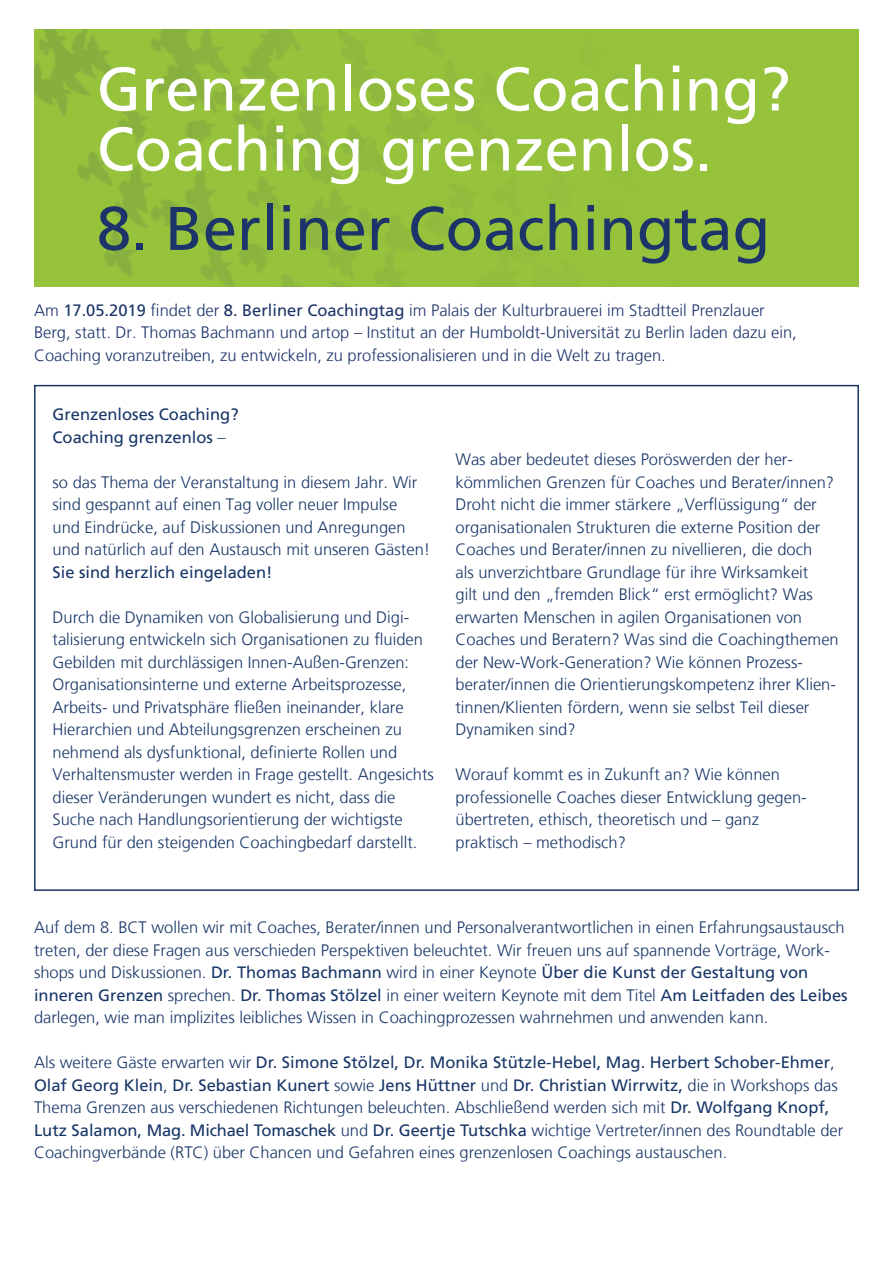
<style>
.page{position:relative;width:893px;height:1263px;background:#fff}
.page>*{position:absolute;margin:0;border:0;box-sizing:border-box;transform-origin:0 0}
.t1{font:61.5px/60px "Frutiger LT Com";color:#fff}
.t2{font:61.5px "Frutiger LT Com";color:#1c3469}
.t3{font:300 16.5px/22.5px "Frutiger LT";color:#183667}
.t4{font:16.5px/22.5px "Frutiger LT Com";color:#183667}
.t5{font:300 16.5px/22.5px "Frutiger LT";color:#1c3469}
.s1{font-family:"Frutiger LT Com";font-weight:400}
.s2{font-family:"Frutiger LT";font-weight:300}
</style>
<div class="page">
<img style="left:34px;top:30px;width:825px;height:256px">
<h1 class="t1" style="left:97px;top:59px;width:695px">Grenzenloses Coaching?<br>Coaching grenzenlos.</h1>
<h1 class="t2" style="left:97px;top:192px;width:675px">8. Berliner Coachingtag</h1>
<p class="t5" style="left:34px;top:299px;width:764px">Am <span class="s1">17.05.2019</span> findet der <span class="s1">8. Berliner Coachingtag</span> im Palais der Kulturbrauerei im Stadtteil Prenzlauer<br>Berg, statt. Dr. Thomas Bachmann und artop – Institut an der Humboldt-Universität zu Berlin laden dazu ein,<br>Coaching voranzutreiben, zu entwickeln, zu professionalisieren und in die Welt zu tragen.</p>
<p class="t4" style="left:53px;top:403px;width:188px">Grenzenloses Coaching?<br>Coaching grenzenlos <span class="s2">–</span></p>
<p class="t3" style="left:53px;top:471px;width:379px">so das Thema der Veranstaltung in diesem Jahr. Wir sind gespannt auf einen Tag voller neuer Impulse<br>und Eindrücke, auf Diskussionen und Anregungen und natürlich auf den Austausch mit unseren Gästen!</p>
<p class="t4" style="left:53px;top:561px;width:222px">Sie sind herzlich eingeladen!</p>
<p class="t3" style="left:53px;top:606px;width:383px">Durch die Dynamiken von Globalisierung und Digi&shy;talisierung entwickeln sich Organisationen zu fluiden Gebilden mit durchlässigen Innen-Außen-Grenzen:<br>Organisationsinterne und externe Arbeitsprozesse, Arbeits- und Privatsphäre fließen ineinander, klare Hierarchien und Abteilungsgrenzen erscheinen zu nehmend als dysfunktional, definierte Rollen und Verhaltensmuster werden in Frage gestellt. Angesichts dieser Veränderungen wundert es nicht, dass die Suche nach Handlungsorientierung der wichtigste Grund für den steigenden Coachingbedarf darstellt.</p>
<p class="t3" style="left:455px;top:448px;width:385px">Was aber bedeutet dieses Poröswerden der her&shy;kömmlichen Grenzen für Coaches und Berater/innen?<br>Droht nicht die immer stärkere „Verflüssigung“ der organisationalen Strukturen die externe Position der Coaches und Berater/innen zu nivellieren, die doch<br>als unverzichtbare Grundlage für ihre Wirksamkeit<br>gilt und den „fremden Blick“ erst ermöglicht? Was erwarten Menschen in agilen Organisationen von Coaches und Beratern? Was sind die Coachingthemen der New-Work-Generation? Wie können Prozess&shy;berater/innen die Orientierungskompetenz ihrer Klien&shy;tinnen/Klienten fördern, wenn sie selbst Teil dieser Dynamiken sind?</p>
<p class="t3" style="left:455px;top:763px;width:353px">Worauf kommt es in Zukunft an? Wie können professionelle Coaches dieser Entwicklung gegen&shy;übertreten, ethisch, theoretisch und – ganz praktisch – methodisch?</p>
<p class="t3" style="left:34px;top:916px;width:812px">Auf dem 8. BCT wollen wir mit Coaches, Berater/innen und Personalverantwortlichen in einen Erfahrungsaustausch treten, der diese Fragen aus verschieden Perspektiven beleuchtet. Wir freuen uns auf spannende Vorträge, Work-</p>
<p class="t4" style="left:34px;top:961px;width:815px"><span class="s2">shops und Diskussionen.</span> Dr. Thomas Bachmann <span class="s2">wird in einer Keynote</span> Über die Kunst der Gestaltung von inneren Grenzen <span class="s2">sprechen.</span> Dr. Thomas Stölzel <span class="s2">in einer weitern Keynote mit dem Titel</span> Am Leitfaden des Leibes</p>
<p class="t3" style="left:34px;top:1006px;width:736px">darlegen, wie man implizites leibliches Wissen in Coachingprozessen wahrnehmen und anwenden kann.</p>
<p class="t4" style="left:34px;top:1051px;width:805px"><span class="s2">Als weitere Gäste erwarten wir</span> Dr. Simone Stölzel, Dr. Monika Stützle-Hebel, Mag. Herbert Schober-Ehmer<span class="s2">,<br></span>Olaf Georg Klein<span class="s2">,</span> Dr. Sebastian Kunert <span class="s2">sowie</span> Jens Hüttner <span class="s2">und</span> Dr. Christian Wirrwitz, <span class="s2">die in Workshops das</span></p>
<p class="t3" style="left:34px;top:1096px;width:797px">Thema Grenzen aus verschiedenen Richtungen beleuchten. Abschließend werden sich mit <span class="s1">Dr. Wolfgang Knopf,</span></p>
<p class="t4" style="left:34px;top:1119px;width:811px">Lutz Salamon, Mag. Michael Tomaschek <span class="s2">und</span> Dr. Geertje Tutschka <span class="s2">wichtige Vertreter/innen des Roundtable der</span></p>
<p class="t3" style="left:34px;top:1141px;width:695px">Coachingverbände (RTC) über Chancen und Gefahren eines grenzenlosen Coachings austauschen.</p>
</div>
